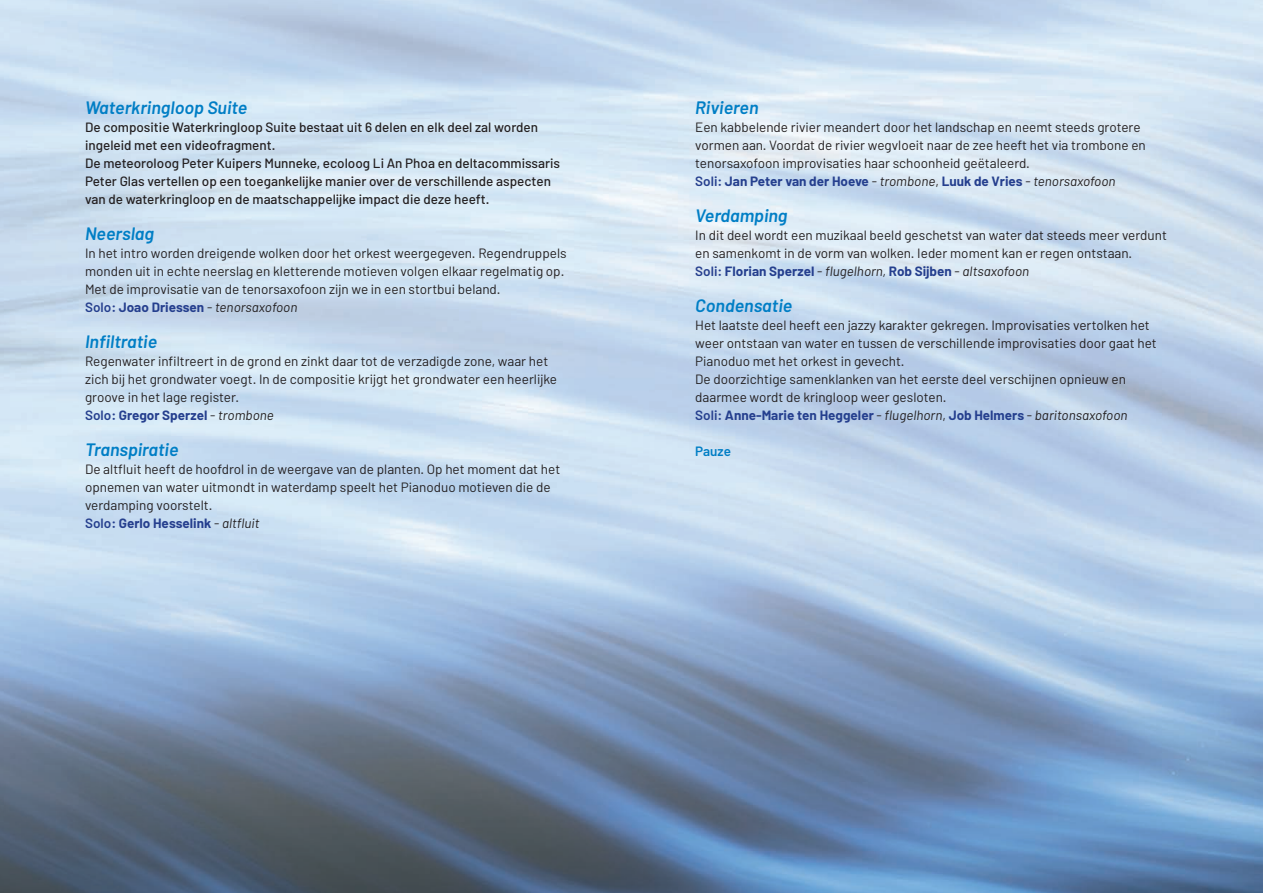
<style>
.page{position:relative;width:1263px;height:893px;background:#fff}
.page>*{position:absolute;margin:0;border:0;box-sizing:border-box;transform-origin:0 0}
.t1{font:italic 600 18px "Barlow";color:#007ec5}
.t2{font:13.5px/18px "Barlow";color:#231f20}
.t3{font:500 13.5px/18px "Barlow";color:#231f20}
.t4{font:700 13.5px "Barlow";color:#253f8e}
.t5{font:italic 13.5px "Barlow";color:#231f20}
.t6{font:600 13.5px "Barlow";color:#007ec5}
.s1{font-weight:600;font-style:normal;color:#253f8e}
.s2{font-weight:700;font-style:normal;color:#253f8e}
.s3{font-style:normal}
.s4{font-weight:600}
.s5{font-weight:400;color:#231f20}
.s6{font-weight:400;font-style:italic;color:#231f20}
</style>
<div class="page">
<img style="left:0;top:0;width:1263px;height:893px">
<p class="t1" style="left:85px;top:96px;width:164px">Waterkringloop Suite</p>
<p class="t3" style="left:85px;top:118px;width:455px">De compositie Waterkringloop Suite bestaat uit 6 delen en elk deel zal worden</p>
<p class="t3" style="left:85px;top:136px;width:192px">ingeleid met een videofragment.</p>
<p class="t3" style="left:85px;top:154px;width:477px">De meteoroloog Peter Kuipers Munneke, ecoloog Li An Phoa en deltacommissaris<br>Peter Glas vertellen op een toegankelijke manier over de verschillende aspecten van de waterkringloop en de maatschappelijke impact die deze heeft.</p>
<p class="t1" style="left:85px;top:222px;width:71px">Neerslag</p>
<p class="t2" style="left:85px;top:244px;width:483px">In het intro worden dreigende wolken door het orkest weergegeven. Regendruppels monden uit in echte neerslag en kletterende motieven volgen elkaar regelmatig op.<br>Met de improvisatie van de tenorsaxofoon zijn we in een stortbui beland.</p>
<p class="t5" style="left:85px;top:299px;width:214px"><span class="s1">Solo:</span> <span class="s2">Joao Driessen</span> <span class="s3">-</span> tenorsaxofoon</p>
<p class="t1" style="left:85px;top:330px;width:74px">Infiltratie</p>
<p class="t2" style="left:85px;top:352px;width:474px">Regenwater infiltreert in de grond en zinkt daar tot de verzadigde zone, waar het zich bij het grondwater voegt. In de compositie krijgt het grondwater een heerlijke groove in het lage register.</p>
<p class="t4" style="left:85px;top:407px;width:190px"><span class="s4">Solo:</span> Gregor Sperzel <span class="s5">-</span> <span class="s6">trombone</span></p>
<p class="t1" style="left:85px;top:438px;width:95px">Transpiratie</p>
<p class="t2" style="left:85px;top:460px;width:477px">De altfluit heeft de hoofdrol in de weergave van de planten. Op het moment dat het opnemen van water uitmondt in waterdamp speelt het Pianoduo motieven die de verdamping voorstelt.</p>
<p class="t4" style="left:85px;top:515px;width:176px"><span class="s4">Solo:</span> Gerlo Hesselink <span class="s5">-</span> <span class="s6">altfluit</span></p>
<p class="t1" style="left:695px;top:96px;width:65px">Rivieren</p>
<p class="t2" style="left:695px;top:118px;width:452px">Een kabbelende rivier meandert door het landschap en neemt steeds grotere vormen aan. Voordat de rivier wegvloeit naar de zee heeft het via trombone en tenorsaxofoon improvisaties haar schoonheid geëtaleerd.</p>
<p class="t4" style="left:695px;top:173px;width:422px"><span class="s4">Soli:</span> Jan Peter van der Hoeve <span class="s5">-</span> <span class="s6">trombone</span><span class="s5">,</span> Luuk de Vries <span class="s5">-</span> <span class="s6">tenorsaxofoon</span></p>
<p class="t1" style="left:695px;top:204px;width:94px">Verdamping</p>
<p class="t2" style="left:695px;top:226px;width:473px">In dit deel wordt een muzikaal beeld geschetst van water dat steeds meer verdunt en samenkomt in de vorm van wolken. Ieder moment kan er regen ontstaan.</p>
<p class="t4" style="left:695px;top:263px;width:335px"><span class="s4">Soli:</span> Florian Sperzel <span class="s5">-</span> <span class="s6">flugelhorn,</span> Rob Sijben <span class="s5">-</span> <span class="s6">altsaxofoon</span></p>
<p class="t1" style="left:695px;top:294px;width:99px">Condensatie</p>
<p class="t2" style="left:695px;top:316px;width:463px">Het laatste deel heeft een jazzy karakter gekregen. Improvisaties vertolken het weer ontstaan van water en tussen de verschillende improvisaties door gaat het<br>Pianoduo met het orkest in gevecht.</p>
<p class="t2" style="left:695px;top:370px;width:432px">De doorzichtige samenklanken van het eerste deel verschijnen opnieuw en</p>
<p class="t2" style="left:695px;top:388px;width:253px">daarmee wordt de kringloop weer gesloten.</p>
<p class="t4" style="left:695px;top:407px;width:434px"><span class="s4">Soli:</span> Anne-Marie ten Heggeler <span class="s5">-</span> <span class="s6">flugelhorn</span><span class="s5">,</span> Job Helmers <span class="s5">-</span> <span class="s6">baritonsaxofoon</span></p>
<p class="t6" style="left:695px;top:443px;width:37px">Pauze</p>
</div>
